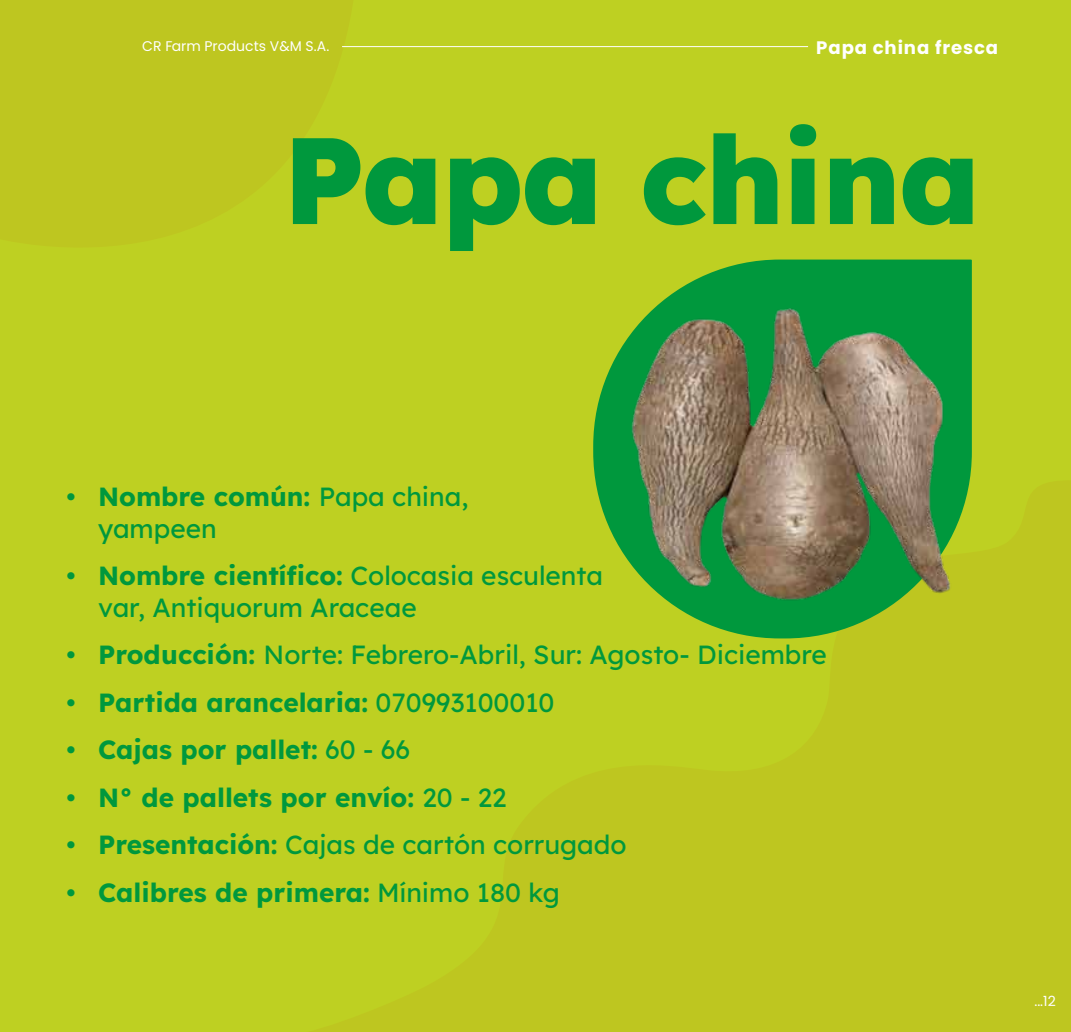
<style>
.page{position:relative;width:1071px;height:1032px;background:#fff}
.page>*{position:absolute;margin:0;border:0;box-sizing:border-box;transform-origin:0 0}
.t1{font:800 122.5px "Lexend";letter-spacing:-.02em;color:#00983d}
.t2{font:26.25px/31.5px "Lexend";color:#00983d}
.t3{font:700 26.25px "Lexend";color:#00983d}
.t4{font:700 18.03px "Poppins";letter-spacing:.05em;color:#fff}
.t5{font:14px "Poppins";color:#fff}
.s1{font-weight:700}
.s2{font-weight:400}
</style>
<div class="page">
<div style="left:0;top:0;width:1071px;height:1031px;background:#bed022"></div>
<hr style="left:342px;top:46px;width:466px;height:1px;background:#fff">
<svg style="left:673px;top:259px;width:299px;height:379px;fill:#00983d"></svg>
<img style="left:593px;top:293px;width:379px;height:328px">
<p class="t5" style="left:142px;top:38px;width:189px">CR Farm Products V&amp;M S.A.</p>
<p class="t4" style="left:816px;top:38px;width:183px">Papa china fresca</p>
<h1 class="t1" style="left:283px;top:79px;width:700px">Papa china</h1>
<p class="t2" style="left:98px;top:479px;width:372px;text-indent:-32px"><span class="s1">• Nombre común:</span> Papa china, yampeen</p>
<p class="t2" style="left:98px;top:558px;width:507px;text-indent:-32px"><span class="s1">• Nombre científico:</span> Colocasia esculenta var, Antiquorum Araceae</p>
<p class="t2" style="left:67px;top:637px;width:762px"><span class="s1">• Producción:</span> Norte: Febrero-Abril, Sur: Agosto- Diciembre</p>
<p class="t3" style="left:67px;top:681px;width:490px">• Partida arancelaria: <span class="s2">070993100010</span></p>
<p class="t3" style="left:67px;top:729px;width:345px">• Cajas por pallet: <span class="s2">60 - 66</span></p>
<p class="t3" style="left:67px;top:776px;width:442px">• N° de pallets por envío: <span class="s2">20 - 22</span></p>
<p class="t2" style="left:67px;top:827px;width:562px"><span class="s1">• Presentación:</span> Cajas de cartón corrugado</p>
<p class="t3" style="left:67px;top:871px;width:495px">• Calibres de primera: <span class="s2">Mínimo 180 kg</span></p>
<p class="t5" style="left:1034px;top:992px;width:23px">...12</p>
</div>
